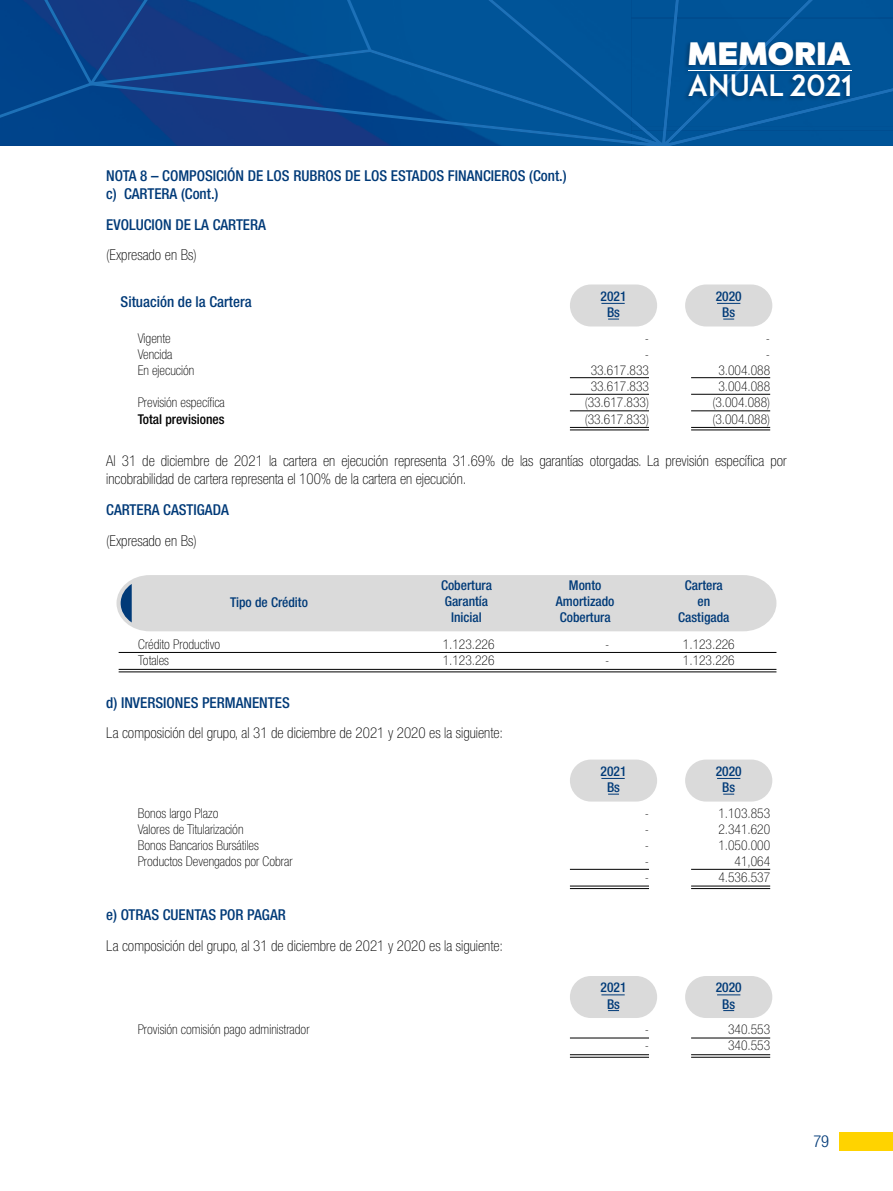
<style>
.page{position:relative;width:893px;height:1191px;background:#fff}
.page>*{position:absolute;margin:0;border:0;box-sizing:border-box;transform-origin:0 0}
.t1{font:800 32.4px "Chronica Pro";color:#fff}
.t2{font:29.1px "ADAM.CGPRO";letter-spacing:-.01em;color:#fff}
.t3{font:300 condensed 16.5px "Helvetica Neue LT Std";color:#003a78}
.t4{font:100 condensed 15px/18px "Helvetica Neue LT Std";color:#000}
.t5{font:500 condensed 15px/18px "Helvetica Neue LT Std";color:#003a78}
.t6{font:100 condensed 13.5px/16.2px "Helvetica Neue LT Std";color:#000}
.t7{font:500 condensed 13.5px/16.2px "Helvetica Neue LT Std";color:#003a78;text-align:center}
.t8{font:500 condensed 13.5px "Helvetica Neue LT Std";color:#000}
</style>
<div class="page">
<div style="left:0;top:118px;width:89px;height:28px;background:#00448b"></div>
<svg style="left:0;top:0;width:89px;height:118px"></svg>
<svg style="left:91px;top:0;width:540px;height:146px;fill:#005195"></svg>
<svg style="left:341px;top:0;width:30px;height:51px"></svg>
<img style="left:826px;top:0;width:67px;height:18px">
<img style="left:631px;top:0;width:31px;height:17px">
<div style="left:662px;top:0;width:164px;height:18px;background:#005498"></div>
<div style="left:681px;top:130px;width:212px;height:16px;background:#005498"></div>
<img style="left:665px;top:130px;width:16px;height:16px">
<img style="left:631px;top:130px;width:34px;height:16px">
<img style="left:751px;top:126px;width:142px;height:4px">
<img style="left:685px;top:126px;width:36px;height:4px">
<img style="left:647px;top:126px;width:38px;height:4px">
<img style="left:721px;top:126px;width:30px;height:4px">
<img style="left:631px;top:17px;width:164px;height:1px">
<img style="left:677px;top:17px;width:114px;height:1px">
<img style="left:794px;top:18px;width:99px;height:68px">
<div style="left:631px;top:18px;width:33px;height:108px;background:#005397"></div>
<img style="left:794px;top:86px;width:99px;height:40px">
<img style="left:664px;top:18px;width:130px;height:108px">
<svg style="left:631px;top:117px;width:16px;height:13px"></svg>
<hr style="left:688px;top:70px;width:164px;height:1px;background:#fff">
<div style="left:839px;top:1132px;width:54px;height:19px;background:#ffd300"></div>
<hr style="left:570px;top:410px;width:79px;height:1px;background:#000">
<hr style="left:570px;top:394px;width:79px;height:1px;background:#000">
<hr style="left:570px;top:377px;width:79px;height:1px;background:#000">
<hr style="left:691px;top:410px;width:79px;height:1px;background:#000">
<hr style="left:691px;top:394px;width:79px;height:1px;background:#000">
<hr style="left:691px;top:377px;width:79px;height:1px;background:#000">
<hr style="left:570px;top:427px;width:79px;height:1px;background:#000">
<hr style="left:570px;top:429px;width:79px;height:1px;background:#000">
<hr style="left:691px;top:427px;width:79px;height:1px;background:#000">
<hr style="left:691px;top:429px;width:79px;height:1px;background:#000">
<div style="left:570px;top:284px;width:87px;height:42px;background:#dadada;border-radius:21px"></div>
<svg style="left:601px;top:303px;width:24px;height:1px"></svg>
<div style="left:685px;top:284px;width:87px;height:42px;background:#dadada;border-radius:21px"></div>
<svg style="left:717px;top:303px;width:23px;height:1px"></svg>
<hr style="left:570px;top:869px;width:79px;height:1px;background:#000">
<hr style="left:691px;top:869px;width:79px;height:1px;background:#000">
<hr style="left:570px;top:885px;width:79px;height:1px;background:#000">
<hr style="left:570px;top:888px;width:79px;height:1px;background:#000">
<hr style="left:691px;top:885px;width:79px;height:1px;background:#000">
<hr style="left:691px;top:888px;width:79px;height:1px;background:#000">
<div style="left:570px;top:759px;width:87px;height:42px;background:#dadada;border-radius:21px"></div>
<svg style="left:601px;top:778px;width:24px;height:1px"></svg>
<div style="left:685px;top:759px;width:87px;height:42px;background:#dadada;border-radius:21px"></div>
<svg style="left:717px;top:778px;width:23px;height:1px"></svg>
<hr style="left:570px;top:1037px;width:79px;height:1px;background:#000">
<hr style="left:691px;top:1037px;width:79px;height:1px;background:#000">
<hr style="left:570px;top:1054px;width:79px;height:1px;background:#000">
<hr style="left:570px;top:1056px;width:79px;height:1px;background:#000">
<hr style="left:691px;top:1054px;width:79px;height:1px;background:#000">
<hr style="left:691px;top:1056px;width:79px;height:1px;background:#000">
<div style="left:570px;top:976px;width:87px;height:42px;background:#dadada;border-radius:21px"></div>
<svg style="left:601px;top:994px;width:24px;height:1px"></svg>
<div style="left:685px;top:976px;width:87px;height:42px;background:#dadada;border-radius:21px"></div>
<svg style="left:717px;top:994px;width:23px;height:1px"></svg>
<div style="left:117px;top:575px;width:659px;height:56px;background:#dadada"></div>
<hr style="left:119px;top:652px;width:657px;height:1px;background:#000">
<hr style="left:119px;top:669px;width:657px;height:1px;background:#000">
<hr style="left:119px;top:671px;width:657px;height:1px;background:#000">
<p class="t5" style="left:106px;top:166px;width:462px">NOTA 8 – COMPOSICIÓN DE LOS RUBROS DE LOS ESTADOS FINANCIEROS (Cont.) c) CARTERA (Cont.)</p>
<p class="t5" style="left:106px;top:215px;width:161px">EVOLUCION DE LA CARTERA</p>
<p class="t4" style="left:106px;top:246px;width:92px">(Expresado en Bs)</p>
<h1 class="t1" style="left:688px;top:33px;width:164px">MEMORIA</h1>
<h2 class="t2" style="left:688px;top:68px;width:166px">ANUAL 2021</h2>
<p class="t5" style="left:121px;top:292px;width:132px">Situación de la Cartera</p>
<p class="t7" style="left:601px;top:288px;width:27px">2021<br>Bs</p>
<p class="t7" style="left:716px;top:288px;width:27px">2020<br>Bs</p>
<p class="t6" style="left:138px;top:329px;width:58px">Vigente<br>Vencida<br>En ejecución</p>
<p class="t6" style="left:138px;top:394px;width:89px">Previsión específica</p>
<p class="t8" style="left:138px;top:411px;width:88px">Total previsiones</p>
<p class="t6" style="left:585px;top:329px;width:66px;text-align:right">-<br>-<br>33.617.833<br>33.617.833 (33.617.833) (33.617.833)</p>
<p class="t6" style="left:712px;top:329px;width:59px;text-align:right">-<br>-<br>3.004.088<br>3.004.088 (3.004.088) (3.004.088)</p>
<p class="t4" style="left:106px;top:452px;width:682px">Al 31 de diciembre de 2021 la cartera en ejecución representa 31.69% de las garantías otorgadas. La previsión específica por incobrabilidad de cartera representa el 100% de la cartera en ejecución.</p>
<p class="t5" style="left:106px;top:501px;width:124px">CARTERA CASTIGADA</p>
<p class="t4" style="left:106px;top:531px;width:92px">(Expresado en Bs)</p>
<p class="t7" style="left:230px;top:593px;width:79px">Tipo de Crédito</p>
<p class="t7" style="left:441px;top:577px;width:52px">Cobertura<br>Garantía<br>Inicial</p>
<p class="t7" style="left:556px;top:577px;width:60px">Monto<br>Amortizado<br>Cobertura</p>
<p class="t7" style="left:678px;top:577px;width:53px">Cartera en<br>Castigada</p>
<p class="t6" style="left:138px;top:636px;width:83px">Crédito Productivo<br>Totales</p>
<p class="t6" style="left:605px;top:636px;width:6px">- -</p>
<p class="t6" style="left:443px;top:636px;width:53px">1.123.226<br>1.123.226</p>
<p class="t6" style="left:683px;top:636px;width:53px">1.123.226<br>1.123.226</p>
<p class="t5" style="left:106px;top:693px;width:185px">d) INVERSIONES PERMANENTES</p>
<p class="t4" style="left:106px;top:724px;width:398px">La composición del grupo, al 31 de diciembre de 2021 y 2020 es la siguiente:</p>
<p class="t6" style="left:138px;top:804px;width:156px">Bonos largo Plazo<br>Valores de Titularización<br>Bonos Bancarios Bursátiles<br>Productos Devengados por Cobrar</p>
<p class="t5" style="left:106px;top:905px;width:181px">e) OTRAS CUENTAS POR PAGAR</p>
<p class="t4" style="left:106px;top:936px;width:398px">La composición del grupo, al 31 de diciembre de 2021 y 2020 es la siguiente:</p>
<p class="t7" style="left:601px;top:763px;width:27px">2021<br>Bs</p>
<p class="t7" style="left:716px;top:763px;width:27px">2020<br>Bs</p>
<p class="t6" style="left:645px;top:821px;width:6px;text-align:justify">- - - -</p>
<p class="t6" style="left:718px;top:804px;width:53px;text-align:right">1.103.853<br>2.341.620<br>1.050.000<br>41,064<br>4.536.537</p>
<p class="t7" style="left:601px;top:979px;width:27px">2021<br>Bs</p>
<p class="t7" style="left:716px;top:979px;width:27px">2020<br>Bs</p>
<p class="t6" style="left:138px;top:1021px;width:173px">Provisión comisión pago administrador</p>
<p class="t6" style="left:645px;top:1021px;width:6px">- -</p>
<p class="t6" style="left:728px;top:1021px;width:44px">340.553<br>340.553</p>
<p class="t3" style="left:813px;top:1131px;width:17px">79</p>
</div>
